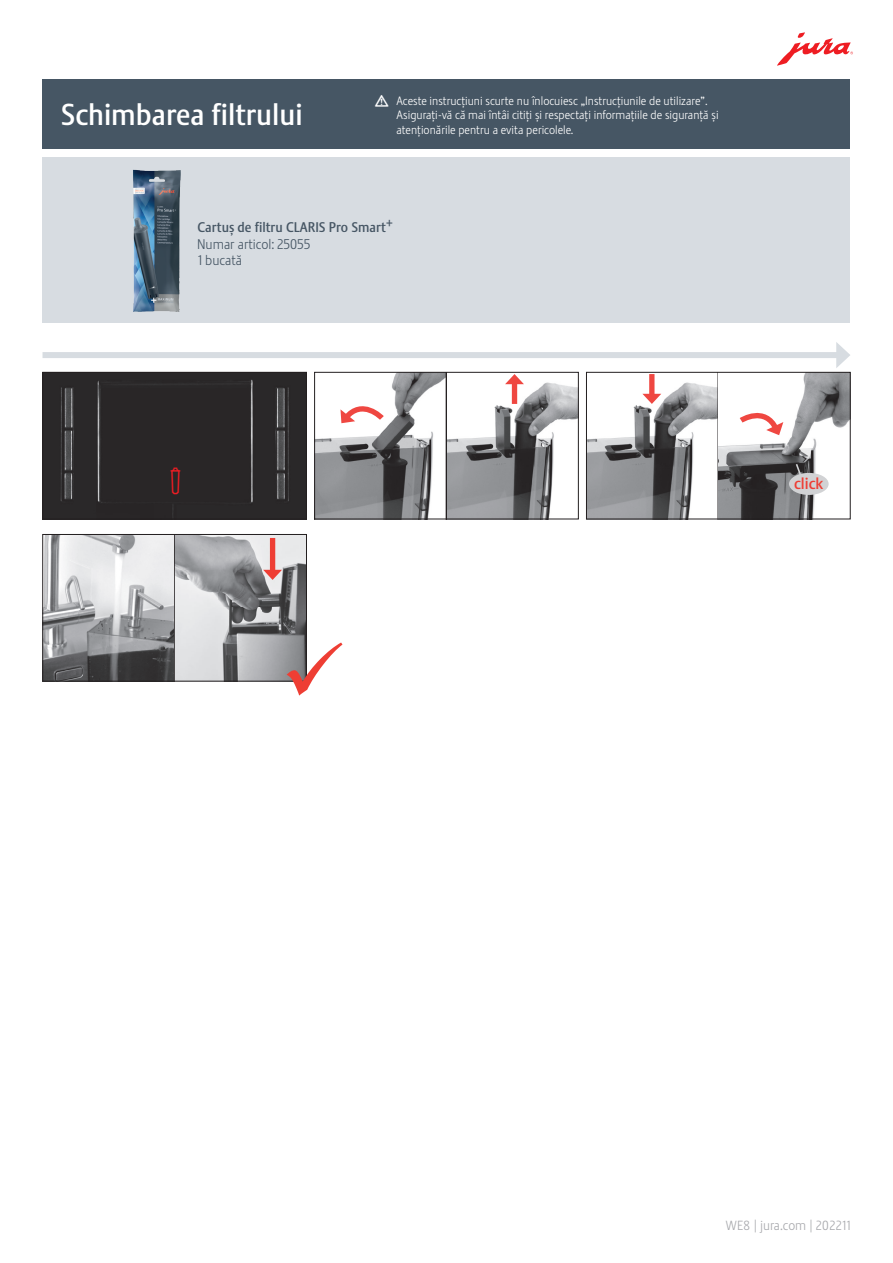
<style>
.page{position:relative;width:893px;height:1263px;background:#fff}
.page>*{position:absolute;margin:0;border:0;box-sizing:border-box;transform-origin:0 0}
.t1{font:30px "Stalemate Pro 2 J Medium";color:#fff}
.t2{font:24px "Jura Pict 2006";color:#ee1d23}
.t3{font:15.9px "Stalemate Pro 2 J Medium";color:#ee3e34}
.t4{font:13.8px "Stalemate Pro 2 J Medium";color:#465664}
.t5{font:13.8px "Stalemate Pro 2 J Light";color:#465664}
.t6{font:13.5px "Stalemate Pro 2 J Light";color:#a8a9ad}
.t7{font:12px/14.4px "Stalemate Pro 2 J Light";color:#fff}
.s1{font-family:"Jura Pict 2006"}
.s2{font-size:13.2px}
</style>
<div class="page">
<div style="left:43px;top:80px;width:807px;height:69px;background:#465664"></div>
<div style="left:43px;top:158px;width:807px;height:165px;background:#d7dce1"></div>
<div style="left:43px;top:352px;width:798px;height:6px;background:#d7dce1"></div>
<svg style="left:836px;top:342px;width:14px;height:26px"></svg>
<svg style="left:777px;top:32px;width:76px;height:34px"></svg>
<img style="left:44px;top:374px;width:261px;height:143px">
<div style="left:42px;top:372px;width:265px;height:147px;border:1px solid #231f20"></div>
<img style="left:44px;top:536px;width:261px;height:143px">
<div style="left:270px;top:538px;width:5px;height:35px;background:#ee3e34"></div>
<svg style="left:263px;top:570px;width:19px;height:10px"></svg>
<hr style="left:174px;top:534px;width:1px;height:147px;background:#231f20">
<div style="left:42px;top:534px;width:265px;height:147px;border:1px solid #231f20"></div>
<img style="left:316px;top:374px;width:261px;height:143px">
<hr style="left:446px;top:372px;width:1px;height:147px;background:#231f20">
<svg style="left:338px;top:397px;width:49px;height:28px"></svg>
<div style="left:512px;top:381px;width:5px;height:23px;background:#ef4741"></div>
<svg style="left:505px;top:374px;width:19px;height:10px"></svg>
<div style="left:314px;top:372px;width:265px;height:147px;border:1px solid #231f20"></div>
<img style="left:588px;top:374px;width:260px;height:143px">
<hr style="left:717px;top:372px;width:2px;height:147px;background:#231f20">
<div style="left:649px;top:374px;width:5px;height:23px;background:#ef4741"></div>
<svg style="left:642px;top:394px;width:19px;height:10px"></svg>
<svg style="left:794px;top:462px;width:12px;height:14px"></svg>
<div style="left:789px;top:473px;width:40px;height:22px;background:#d1d2d4;border-radius:50%"></div>
<svg style="left:736px;top:405px;width:47px;height:31px"></svg>
<div style="left:586px;top:372px;width:264px;height:147px;border:1px solid #231f20"></div>
<img style="left:133px;top:169px;width:48px;height:143px">
<svg style="left:287px;top:642px;width:20px;height:40px"></svg>
<h1 class="t1" style="left:61px;top:97px;width:243px">Schimbarea filtrului</h1>
<p class="t7" style="left:397px;top:94px;width:324px;text-indent:-21px"><span class="s1">J</span> Aceste instrucțiuni scurte nu înlocuiesc „Instrucțiunile de utilizare”.<br>Asigurați-vă că mai întâi citiți și respectați informațiile de siguranță și atenționările pentru a evita pericolele.</p>
<p class="t4" style="left:197px;top:219px;width:197px">Cartuș de filtru CLARIS Pro Smart+</p>
<p class="t5" style="left:198px;top:252px;width:46px">1 bucată</p>
<p class="t5" style="left:197px;top:236px;width:115px">Numar articol: 25055</p>
<h2 class="t2" style="left:167px;top:466px;width:18px">!</h2>
<h3 class="t3" style="left:794px;top:474px;width:30px">click</h3>
<p class="t6" style="left:726px;top:1217px;width:126px"><span class="s2">WE8</span> | jura.com | <span class="s2">202211</span></p>
</div>
